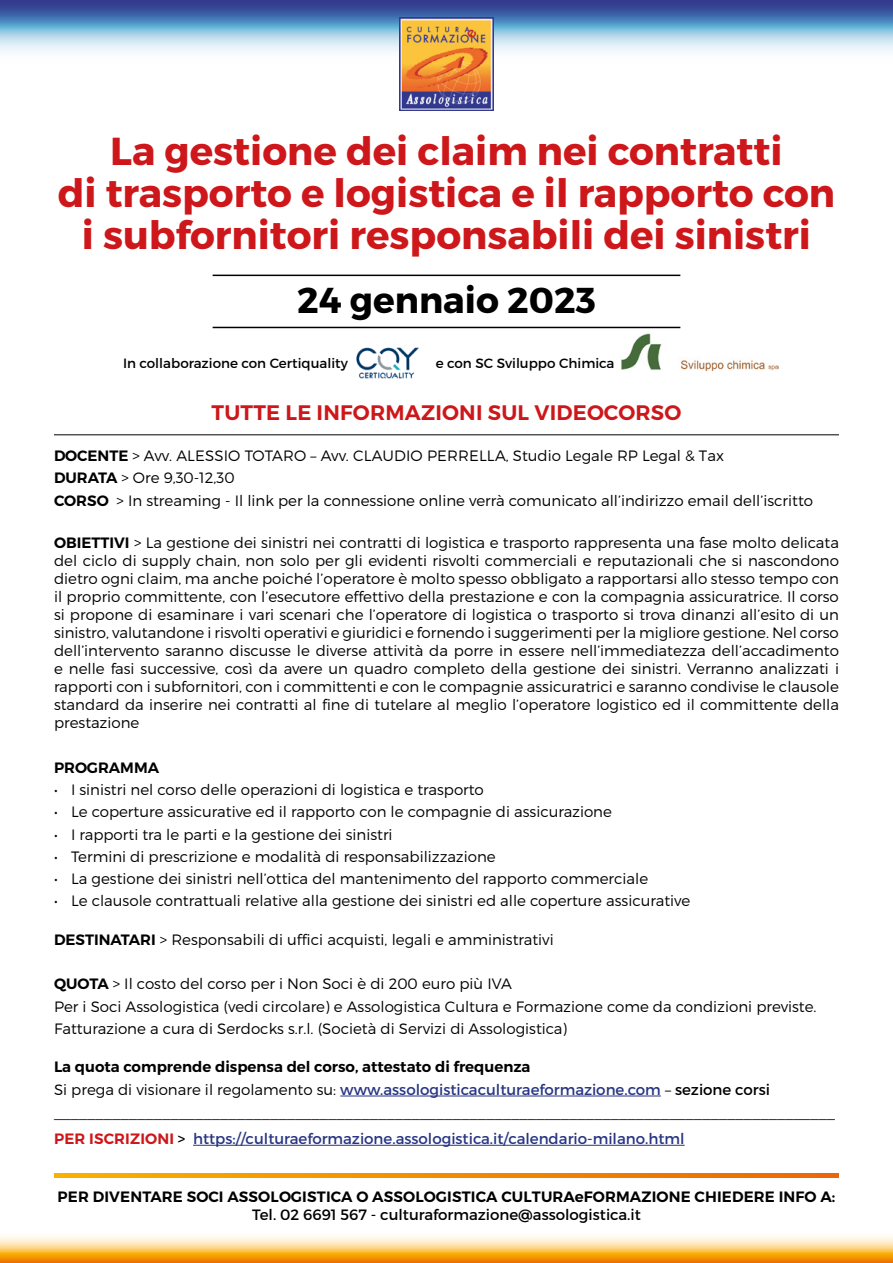
<style>
.page{position:relative;width:893px;height:1263px;background:#fff}
.page>*{position:absolute;margin:0;border:0;box-sizing:border-box;transform-origin:0 0}
.t1{font:700 39px/42px "Montserrat";color:#cd171a;text-align:center}
.t2{font:700 36px "Montserrat";color:#000}
.t3{font:600 21px "Montserrat";letter-spacing:.01em;color:#cd171a}
.t4{font:300 15px/18px "Montserrat";color:#000;text-align:justify}
.t5{font:15px "Montserrat";color:#283583}
.t6{font:600 15px "Montserrat";letter-spacing:.005em;color:#000}
.t7{font:15px "Montserrat";color:#000}
.t8{font:13.5px "Montserrat";color:#000}
.s1{font-weight:600}
.s2{font-weight:300;color:#000}
.s3{color:#000}
.s4{font-weight:600;color:#cd171a}
</style>
<div class="page">
<svg style="left:0;top:0;width:893px;height:69px"></svg>
<svg style="left:0;top:1236px;width:893px;height:27px;background:#fac268"></svg>
<svg style="left:54px;top:1174px;width:785px;height:4px;background:#f28c00"></svg>
<img style="left:400px;top:17px;width:93px;height:94px">
<hr style="left:54px;top:434px;width:785px;height:1px;background:#000">
<hr style="left:213px;top:275px;width:467px;height:1px;background:#000">
<hr style="left:213px;top:327px;width:467px;height:1px;background:#000">
<hr style="left:340px;top:1095px;width:321px;height:1px;background:#283583">
<hr style="left:193px;top:1145px;width:492px;height:1px;background:#283583">
<img style="left:356px;top:347px;width:63px;height:32px">
<img style="left:621px;top:333px;width:157px;height:37px">
<p class="t1" style="left:58px;top:131px;width:779px">La gestione dei claim nei contratti<br>di trasporto e logistica e il rapporto con i subfornitori responsabili dei sinistri</p>
<p class="t2" style="left:297px;top:278px;width:300px">24 gennaio 2023</p>
<p class="t8" style="left:123px;top:355px;width:226px">In collaborazione con Certiquality</p>
<p class="t8" style="left:436px;top:355px;width:180px">e con SC Sviluppo Chimica</p>
<p class="t3" style="left:212px;top:400px;width:471px">TUTTE LE INFORMAZIONI SUL VIDEOCORSO</p>
<p class="t4" style="left:54px;top:446px;width:671px"><span class="s1">DOCENTE</span> &gt; Avv. ALESSIO TOTARO – Avv. CLAUDIO PERRELLA, Studio Legale RP Legal &amp; Tax</p>
<p class="t4" style="left:54px;top:469px;width:182px"><span class="s1">DURATA</span> &gt; Ore 9,30-12,30</p>
<p class="t4" style="left:54px;top:491px;width:761px"><span class="s1">CORSO</span> &gt; In streaming - Il link per la connessione online verrà comunicato all’indirizzo email dell’iscritto</p>
<p class="t4" style="left:54px;top:534px;width:786px"><span class="s1">OBIETTIVI</span> &gt; La gestione dei sinistri nei contratti di logistica e trasporto rappresenta una fase molto delicata del ciclo di supply chain, non solo per gli evidenti risvolti commerciali e reputazionali che si nascondono dietro ogni claim, ma anche poiché l’operatore è molto spesso obbligato a rapportarsi allo stesso tempo con il proprio committente, con l’esecutore effettivo della prestazione e con la compagnia assicuratrice. Il corso si propone di esaminare i vari scenari che l’operatore di logistica o trasporto si trova dinanzi all’esito di un sinistro, valutandone i risvolti operativi e giuridici e fornendo i suggerimenti per la migliore gestione. Nel corso dell’intervento saranno discusse le diverse attività da porre in essere nell’immediatezza dell’accadimento e nelle fasi successive, così da avere un quadro completo della gestione dei sinistri. Verranno analizzati i rapporti con i subfornitori, con i committenti e con le compagnie assicuratrici e saranno condivise le clausole standard da inserire nei contratti al fine di tutelare al meglio l’operatore logistico ed il committente della prestazione</p>
<p class="t6" style="left:54px;top:758px;width:107px">PROGRAMMA</p>
<p class="t4" style="left:54px;top:780px;width:431px">• I sinistri nel corso delle operazioni di logistica e trasporto</p>
<p class="t4" style="left:54px;top:803px;width:559px">• Le coperture assicurative ed il rapporto con le compagnie di assicurazione</p>
<p class="t4" style="left:54px;top:825px;width:340px">• I rapporti tra le parti e la gestione dei sinistri</p>
<p class="t4" style="left:54px;top:847px;width:443px">• Termini di prescrizione e modalità di responsabilizzazione</p>
<p class="t4" style="left:54px;top:869px;width:596px">• La gestione dei sinistri nell’ottica del mantenimento del rapporto commerciale</p>
<p class="t4" style="left:54px;top:892px;width:638px">• Le clausole contrattuali relative alla gestione dei sinistri ed alle coperture assicurative</p>
<p class="t4" style="left:54px;top:930px;width:501px"><span class="s1">DESTINATARI</span> &gt; Responsabili di uffici acquisti, legali e amministrativi</p>
<p class="t4" style="left:54px;top:975px;width:459px"><span class="s1">QUOTA</span> &gt; Il costo del corso per i Non Soci è di 200 euro più IVA</p>
<p class="t4" style="left:54px;top:997px;width:764px">Per i Soci Assologistica (vedi circolare) e Assologistica Cultura e Formazione come da condizioni previste.</p>
<p class="t4" style="left:54px;top:1019px;width:515px">Fatturazione a cura di Serdocks s.r.l. (Società di Servizi di Assologistica)</p>
<p class="t6" style="left:54px;top:1058px;width:478px">La quota comprende dispensa del corso, attestato di frequenza</p>
<p class="t5" style="left:54px;top:1080px;width:717px"><span class="s2">Si prega di visionare il regolamento su:</span> www.assologisticaculturaeformazione.com <span class="s2">–</span> <span class="s3">sezione corsi</span></p>
<p class="t4" style="left:54px;top:1102px;width:783px">______________________________________________________________________________________________</p>
<p class="t5" style="left:54px;top:1129px;width:632px"><span class="s4">PER ISCRIZIONI</span> <span class="s3">&gt;</span> https://culturaeformazione.assologistica.it/calendario-milano.html</p>
<p class="t6" style="left:58px;top:1187px;width:779px">PER DIVENTARE SOCI ASSOLOGISTICA O ASSOLOGISTICA CULTURAeFORMAZIONE CHIEDERE INFO A:</p>
<p class="t7" style="left:252px;top:1205px;width:390px">Tel. 02 6691 567 - culturaformazione@assologistica.it</p>
</div>
